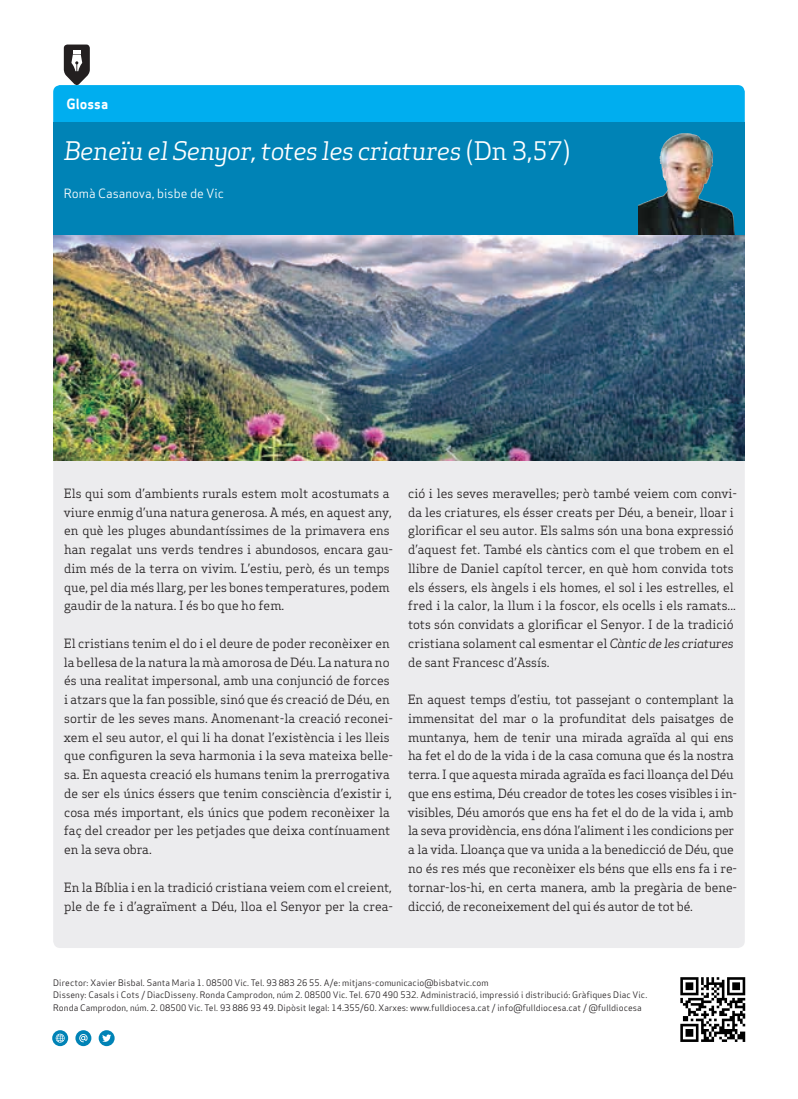
<style>
.page{position:relative;width:798px;height:1099px;background:#fff}
.page>*{position:absolute;margin:0;border:0;box-sizing:border-box;transform-origin:0 0}
.Subtitol_Secció{font:italic 25px "Apex Serif";letter-spacing:-.02em;color:#fff}
.Titular_Secció_Petit{font:13.75px "Apex Sans Bold T";color:#fff}
.Text_General{font:12.5px/18.8px "Apex Serif";color:#231f20}
.Titulars{font:12.5px "Apex Sans Book T";color:#fff}
.Titulars-2{font:8.75px/12.5px "Apex Sans Book T";letter-spacing:.01em;color:#231f20}
.s1{font-style:normal}
.s2{font-style:italic}
</style>
<div class="page">
<img style="left:680px;top:977px;width:66px;height:65px">
<svg style="left:52px;top:1030px;width:16px;height:16px"></svg>
<svg style="left:56px;top:1033px;width:9px;height:9px"></svg>
<svg style="left:75px;top:1030px;width:16px;height:16px"></svg>
<svg style="left:79px;top:1033px;width:9px;height:9px"></svg>
<svg style="left:99px;top:1030px;width:16px;height:16px"></svg>
<svg style="left:102px;top:1034px;width:9px;height:8px"></svg>
<div style="left:53px;top:123px;width:691px;height:112px;background:#0083b6"></div>
<svg style="left:53px;top:45px;width:691px;height:78px"></svg>
<div style="left:53px;top:460px;width:691px;height:488px;background:#ececee"></div>
<img style="left:638px;top:133px;width:95px;height:102px">
<img style="left:53px;top:235px;width:691px;height:225px">
<p class="Titular_Secció_Petit" style="left:67px;top:95px;width:43px">Glossa</p>
<p class="Subtitol_Secció" style="left:64px;top:135px;width:508px">Beneïu el Senyor, totes les criatures <span class="s1">(Dn 3,57)</span></p>
<p class="Titulars" style="left:64px;top:185px;width:162px">Romà Casanova, bisbe de Vic</p>
<p class="Text_General" style="left:64px;top:483px;width:331px">Els qui som d’ambients rurals estem molt acostumats a viure enmig d’una natura generosa. A més, en aquest any, en què les pluges abundantíssimes de la primavera ens han regalat uns verds tendres i abundosos, encara gau&shy;dim més de la terra on vivim. L’estiu, però, és un temps que, pel dia més llarg, per les bones temperatures, podem gaudir de la natura. I és bo que ho fem.</p>
<p class="Text_General" style="left:64px;top:633px;width:331px">El cristians tenim el do i el deure de poder reconèixer en la bellesa de la natura la mà amorosa de Déu. La natura no és una realitat impersonal, amb una conjunció de forces i atzars que la fan possible, sinó que és creació de Déu, en sortir de les seves mans. Anomenant-la creació reconei&shy;xem el seu autor, el qui li ha donat l’existència i les lleis que configuren la seva harmonia i la seva mateixa belle&shy;sa. En aquesta creació els humans tenim la prerrogativa de ser els únics éssers que tenim consciència d’existir i, cosa més important, els únics que podem reconèixer la faç del creador per les petjades que deixa contínuament en la seva obra.</p>
<p class="Text_General" style="left:64px;top:877px;width:330px">En la Bíblia i en la tradició cristiana veiem com el creient, ple de fe i d’agraïment a Déu, lloa el Senyor per la crea-</p>
<p class="Text_General" style="left:408px;top:483px;width:330px">ció i les seves meravelles; però també veiem com convi&shy;da les criatures, els ésser creats per Déu, a beneir, lloar i glorificar el seu autor. Els salms són una bona expressió d’aquest fet. També els càntics com el que trobem en el llibre de Daniel capítol tercer, en què hom convida tots els éssers, els àngels i els homes, el sol i les estrelles, el fred i la calor, la llum i la foscor, els ocells i els ramats... tots són convidats a glorificar el Senyor. I de la tradició cristiana solament cal esmentar el <span class="s2">Càntic de les criatures </span>de sant Francesc d’Assís.</p>
<p class="Text_General" style="left:407px;top:690px;width:331px">En aquest temps d’estiu, tot passejant o contemplant la immensitat del mar o la profunditat dels paisatges de muntanya, hem de tenir una mirada agraïda al qui ens ha fet el do de la vida i de la casa comuna que és la nostra terra. I que aquesta mirada agraïda es faci lloança del Déu que ens estima, Déu creador de totes les coses visibles i in&shy;visibles, Déu amorós que ens ha fet el do de la vida i, amb la seva providència, ens dóna l’aliment i les condicions per a la vida. Lloança que va unida a la benedicció de Déu, que no és res més que reconèixer els béns que ells ens fa i re&shy;tornar-los-hi, en certa manera, amb la pregària de bene&shy;dicció, de reconeixement del qui és autor de tot bé.</p>
<p class="Titulars-2" style="left:53px;top:976px;width:437px">Director: Xavier Bisbal. Santa Maria 1. 08500 Vic. Tel. 93 883 26 55. A/e: mitjans-comunicacio@bisbatvic.com</p>
<p class="Titulars-2" style="left:53px;top:988px;width:595px">Disseny: Casals i Cots / DiacDisseny. Ronda Camprodon, núm 2. 08500 Vic. Tel. 670 490 532. Administració, impressió i distribució: Gràfiques Diac Vic.<br>Ronda Camprodon, núm. 2. 08500 Vic. Tel. 93 886 93 49. Dipòsit legal: 14.355/60. Xarxes: www.fulldiocesa.cat / info@fulldiocesa.cat / @fulldiocesa</p>
</div>
